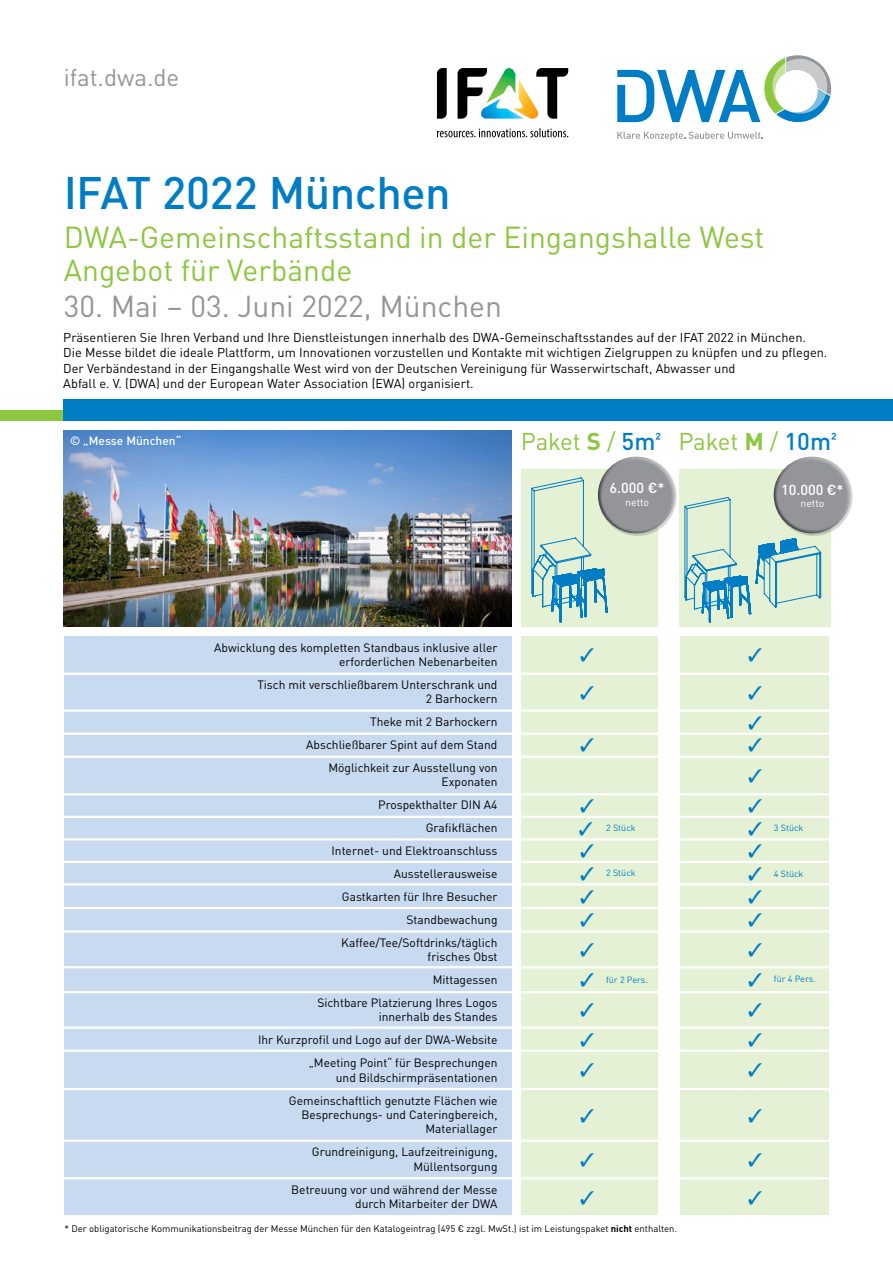
<style>
.page{position:relative;width:893px;height:1263px;background:#fff}
.page>*{position:absolute;margin:0;border:0;box-sizing:border-box;transform-origin:0 0}
.Seminartitel{font:500 45px "DINOT";letter-spacing:-.01em;color:#007dc5}
.Tagung__Seminar_-_Un{font:30px/33px "DINOT";color:#8dc63f}
.Seminardatum{font:30px "DINOT";color:#939598}
.Tagung__Seminar_-_Un-2{font:24px "DINOT";letter-spacing:-.005em;color:#8dc63f}
.Internetadresse{font:24px "DINOT";color:#939598}
.Titel_Groß{font:500 14.4px "DINOT";color:#fff}
.Fließtext{font:12.75px/15.3px "DINOT";color:#000}
.Fließtext-2{font:12px/14.4px "DINOT";color:#000;text-align:right}
.Fließtext-3{font:500 12px "DINOT";color:#fff}
.Titel_Groß-2{font:10.5px "DINOT";letter-spacing:-.005em;color:#fff}
.Fließtext-4{font:9.45px "DINOT";color:#000}
.Fließtext-5{font:9px "DINOT";color:#007dc5}
.s1{font-weight:700}
.s2{font-weight:500;color:#007dc5}
</style>
<div class="page">
<div style="left:64px;top:637px;width:448px;height:578px;background:#c7daf0"></div>
<div style="left:680px;top:637px;width:149px;height:578px;background:#e5f1d4"></div>
<div style="left:521px;top:637px;width:136px;height:578px;background:#e5f1d4"></div>
<div style="left:0;top:410px;width:77px;height:11px;background:#8dc63f"></div>
<svg style="left:617px;top:132px;width:146px;height:9px"></svg>
<svg style="left:617px;top:55px;width:214px;height:67px"></svg>
<svg style="left:437px;top:68px;width:10px;height:51px"></svg>
<svg style="left:458px;top:68px;width:110px;height:51px"></svg>
<svg style="left:437px;top:128px;width:131px;height:9px"></svg>
<div style="left:521px;top:469px;width:136px;height:157px;background:#e5f1d4"></div>
<div style="left:679px;top:469px;width:151px;height:157px;background:#e5f1d4"></div>
<div style="left:613px;top:452px;width:66px;height:77px;background:#fff;opacity:.5"></div>
<div style="left:593px;top:459px;width:72px;height:76px;background:#000;opacity:.5"></div>
<div style="left:789px;top:452px;width:66px;height:77px;background:#fff;opacity:.5"></div>
<div style="left:769px;top:459px;width:72px;height:75px;background:#000;opacity:.5"></div>
<hr style="left:59px;top:673px;width:777px;height:2px;background:#fff">
<hr style="left:59px;top:709px;width:777px;height:3px;background:#fff">
<hr style="left:59px;top:732px;width:777px;height:3px;background:#fff">
<hr style="left:59px;top:756px;width:777px;height:2px;background:#fff">
<hr style="left:59px;top:793px;width:777px;height:2px;background:#fff">
<hr style="left:59px;top:816px;width:777px;height:2px;background:#fff">
<hr style="left:59px;top:838px;width:777px;height:2px;background:#fff">
<hr style="left:59px;top:861px;width:777px;height:2px;background:#fff">
<hr style="left:59px;top:883px;width:777px;height:2px;background:#fff">
<hr style="left:59px;top:907px;width:777px;height:2px;background:#fff">
<hr style="left:59px;top:930px;width:777px;height:3px;background:#fff">
<hr style="left:59px;top:966px;width:777px;height:2px;background:#fff">
<hr style="left:59px;top:991px;width:777px;height:2px;background:#fff">
<hr style="left:59px;top:1026px;width:777px;height:3px;background:#fff">
<hr style="left:59px;top:1049px;width:777px;height:3px;background:#fff">
<hr style="left:59px;top:1088px;width:777px;height:2px;background:#fff">
<hr style="left:59px;top:1139px;width:777px;height:3px;background:#fff">
<hr style="left:59px;top:1177px;width:777px;height:2px;background:#fff">
<img style="left:63px;top:431px;width:449px;height:195px">
<div style="left:64px;top:400px;width:829px;height:21px;background:#007dc5"></div>
<svg style="left:530px;top:477px;width:110px;height:160px"></svg>
<svg style="left:683px;top:485px;width:139px;height:152px"></svg>
<p class="Internetadresse" style="left:64px;top:59px;width:117px">ifat.dwa.de</p>
<p class="Seminartitel" style="left:64px;top:158px;width:389px">IFAT 2022 München</p>
<p class="Tagung__Seminar_-_Un" style="left:64px;top:218px;width:702px">DWA-Gemeinschaftsstand in der Eingangshalle West<br>Angebot für Verbände</p>
<p class="Seminardatum" style="left:64px;top:283px;width:440px">30. Mai – 03. Juni 2022, München</p>
<p class="Fließtext" style="left:63px;top:329px;width:765px">Präsentieren Sie Ihren Verband und Ihre Dienstleistungen innerhalb des DWA-Gemeinschaftsstandes auf der IFAT 2022 in München.<br>Die Messe bildet die ideale Plattform, um Innovationen vorzustellen und Kontakte mit wichtigen Zielgruppen zu knüpfen und zu pflegen.<br>Der Verbändestand in der Eingangshalle West wird von der Deutschen Vereinigung für Wasserwirtschaft, Abwasser und<br>Abfall e. V. (DWA) und der European Water Association (EWA) organisiert.</p>
<p class="Fließtext-3" style="left:70px;top:431px;width:113px">© „Messe München“</p>
<p class="Tagung__Seminar_-_Un-2" style="left:521px;top:423px;width:142px">Paket <span class="s1">S</span> / <span class="s2">5m²</span></p>
<p class="Titel_Groß" style="left:610px;top:477px;width:57px">6.000 €*</p>
<p class="Titel_Groß-2" style="left:625px;top:494px;width:25px">netto</p>
<p class="Tagung__Seminar_-_Un-2" style="left:678px;top:423px;width:160px">Paket <span class="s1">M</span> / <span class="s2">10m²</span></p>
<p class="Titel_Groß" style="left:781px;top:478px;width:64px">10.000 €*</p>
<p class="Titel_Groß-2" style="left:800px;top:496px;width:25px">netto</p>
<p class="Fließtext-2" style="left:214px;top:639px;width:285px">Abwicklung des kompletten Standbaus inklusive aller erforderlichen Nebenarbeiten</p>
<p class="Fließtext-2" style="left:257px;top:677px;width:242px">Tisch mit verschließbarem Unterschrank und<br>2 Barhockern</p>
<p class="Fließtext-2" style="left:370px;top:714px;width:129px">Theke mit 2 Barhockern</p>
<p class="Fließtext-2" style="left:306px;top:737px;width:193px">Abschließbarer Spint auf dem Stand</p>
<p class="Fließtext-2" style="left:328px;top:760px;width:171px">Möglichkeit zur Ausstellung von<br>Exponaten</p>
<p class="Fließtext-2" style="left:378px;top:797px;width:121px">Prospekthalter DIN A4</p>
<p class="Fließtext-2" style="left:426px;top:820px;width:73px">Grafikflächen</p>
<p class="Fließtext-2" style="left:332px;top:843px;width:167px">Internet- und Elektroanschluss</p>
<p class="Fließtext-2" style="left:394px;top:866px;width:105px">Ausstellerausweise</p>
<p class="Fließtext-2" style="left:342px;top:889px;width:157px">Gastkarten für Ihre Besucher</p>
<p class="Fließtext-2" style="left:406px;top:911px;width:93px">Standbewachung</p>
<p class="Fließtext-2" style="left:341px;top:934px;width:158px">Kaffee/Tee/Softdrinks/täglich frisches Obst</p>
<p class="Fließtext-2" style="left:433px;top:972px;width:66px">Mittagessen</p>
<p class="Fließtext-2" style="left:317px;top:995px;width:182px">Sichtbare Platzierung Ihres Logos innerhalb des Standes</p>
<p class="Fließtext-2" style="left:258px;top:1032px;width:241px">Ihr Kurzprofil und Logo auf der DWA-Website</p>
<p class="Fließtext-2" style="left:309px;top:1055px;width:190px">„Meeting Point“ für Besprechungen und Bildschirmpräsentationen</p>
<p class="Fließtext-2" style="left:289px;top:1092px;width:210px">Gemeinschaftlich genutzte Flächen wie<br>Besprechungs- und Cateringbereich,<br>Materiallager</p>
<p class="Fließtext-2" style="left:312px;top:1144px;width:187px">Grundreinigung, Laufzeitreinigung,<br>Müllentsorgung</p>
<p class="Fließtext-2" style="left:291px;top:1181px;width:208px">Betreuung vor und während der Messe durch Mitarbeiter der DWA</p>
<p class="Fließtext-5" style="left:606px;top:821px;width:31px">2 Stück</p>
<p class="Fließtext-5" style="left:774px;top:821px;width:31px">3 Stück</p>
<p class="Fließtext-5" style="left:606px;top:866px;width:31px">2 Stück</p>
<p class="Fließtext-5" style="left:774px;top:866px;width:31px">4 Stück</p>
<p class="Fließtext-5" style="left:606px;top:973px;width:43px">für 2 Pers.</p>
<p class="Fließtext-5" style="left:774px;top:972px;width:43px">für 4 Pers.</p>
<p class="Fließtext-4" style="left:64px;top:1221px;width:614px">* Der obligatorische Kommunikationsbeitrag der Messe München für den Katalogeintrag (495 € zzgl. MwSt.) ist im Leistungspaket <span class="s1">nicht</span> enthalten.</p>
</div>
